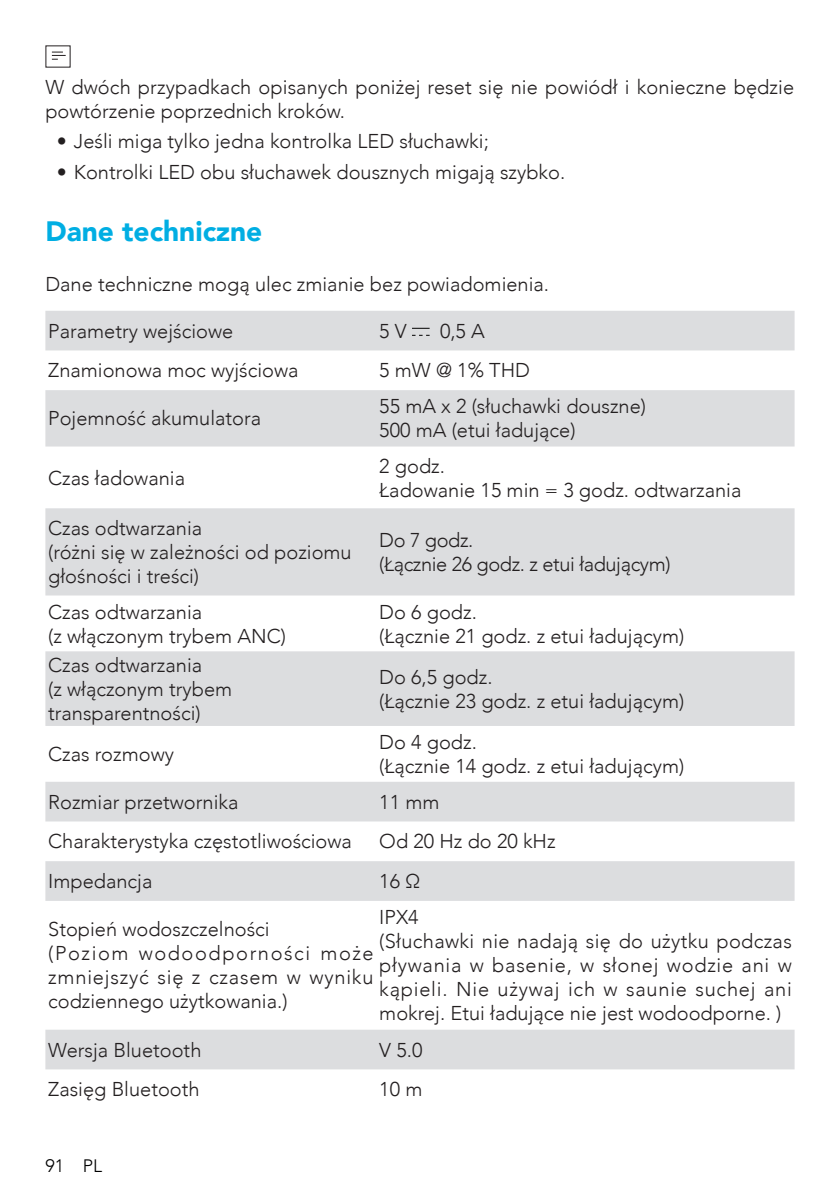
<style>
.page{position:relative;width:840px;height:1191px;background:#fff}
.page>*{position:absolute;margin:0;border:0;box-sizing:border-box;transform-origin:0 0}
.t1{font:900 28px "Avenir";color:#00aee3}
.t2{font:300 20px/24px "Avenir";color:#231f20}
.t3{font:300 20px/24px "Avenir";letter-spacing:.04em;color:#231f20}
.t4{font:300 20px/24px "Avenir";letter-spacing:-.02em;color:#231f20}
.t5{font:300 18px "Avenir";color:#000}
</style>
<div class="page">
<svg style="left:52px;top:52px;width:14px;height:8px"></svg>
<svg style="left:45px;top:390px;width:749px;height:431px;fill:#dcdddf"></svg>
<svg style="left:45px;top:861px;width:749px;height:208px"></svg>
<div style="left:45px;top:311px;width:749px;height:39px;background:#dcdddf"></div>
<p class="t2" style="left:45px;top:75px;width:750px">W dwóch przypadkach opisanych poniżej reset się nie powiódł i konieczne będzie powtórzenie poprzednich kroków.</p>
<p class="t2" style="left:57px;top:129px;width:433px">• Jeśli miga tylko jedna kontrolka LED słuchawki;</p>
<p class="t2" style="left:57px;top:160px;width:509px">• Kontrolki LED obu słuchawek dousznych migają szybko.</p>
<h1 class="t1" style="left:45px;top:208px;width:218px">Dane techniczne</h1>
<p class="t2" style="left:45px;top:272px;width:505px">Dane techniczne mogą ulec zmianie bez powiadomienia.</p>
<p class="t2" style="left:48px;top:319px;width:186px">Parametry wejściowe</p>
<p class="t2" style="left:379px;top:319px;width:29px">5 V</p>
<p class="t2" style="left:440px;top:319px;width:46px">0,5 A</p>
<p class="t2" style="left:48px;top:358px;width:252px">Znamionowa moc wyjściowa</p>
<p class="t2" style="left:379px;top:358px;width:152px">5 mW @ 1% THD</p>
<p class="t2" style="left:48px;top:406px;width:214px">Pojemność akumulatora</p>
<p class="t2" style="left:379px;top:394px;width:268px">55 mA x 2 (słuchawki douszne)<br>500 mA (etui ładujące)</p>
<p class="t2" style="left:48px;top:465px;width:138px">Czas ładowania</p>
<p class="t2" style="left:48px;top:516px;width:305px">Czas odtwarzania<br>(różni się w zależności od poziomu głośności i treści)</p>
<p class="t2" style="left:379px;top:453px;width:363px">2 godz.<br>Ładowanie 15 min = 3 godz. odtwarzania</p>
<p class="t4" style="left:379px;top:528px;width:293px">Do 7 godz.<br>(Łącznie 26 godz. z etui ładującym)</p>
<p class="t2" style="left:48px;top:599px;width:239px">Czas odtwarzania<br>(z włączonym trybem ANC)</p>
<p class="t2" style="left:379px;top:599px;width:306px">Do 6 godz.<br>(Łącznie 21 godz. z etui ładującym)</p>
<p class="t2" style="left:48px;top:653px;width:185px">Czas odtwarzania<br>(z włączonym trybem transparentności)</p>
<p class="t2" style="left:379px;top:665px;width:306px">Do 6,5 godz.<br>(Łącznie 23 godz. z etui ładującym)</p>
<p class="t2" style="left:48px;top:742px;width:127px">Czas rozmowy</p>
<p class="t2" style="left:379px;top:730px;width:306px">Do 4 godz.<br>(Łącznie 14 godz. z etui ładującym)</p>
<p class="t2" style="left:48px;top:790px;width:192px">Rozmiar przetwornika</p>
<p class="t2" style="left:379px;top:790px;width:62px">11 mm</p>
<p class="t2" style="left:48px;top:829px;width:305px">Charakterystyka częstotliwościowa</p>
<p class="t2" style="left:379px;top:829px;width:178px">Od 20 Hz do 20 kHz</p>
<p class="t2" style="left:48px;top:869px;width:106px">Impedancja</p>
<p class="t2" style="left:379px;top:869px;width:42px">16 Ω</p>
<p class="t3" style="left:48px;top:917px;width:327px">Stopień wodoszczelności<br>(Poziom wodoodporności może zmniejszyć się z czasem w wyniku codziennego użytkowania.)</p>
<p class="t2" style="left:379px;top:905px;width:414px">IPX4<br>(Słuchawki nie nadają się do użytku podczas pływania w basenie, w słonej wodzie ani w kąpieli. Nie używaj ich w saunie suchej ani mokrej. Etui ładujące nie jest wodoodporne. )</p>
<p class="t2" style="left:48px;top:1037px;width:155px">Wersja Bluetooth</p>
<p class="t2" style="left:379px;top:1037px;width:45px">V 5.0</p>
<p class="t2" style="left:48px;top:1077px;width:153px">Zasięg Bluetooth</p>
<p class="t2" style="left:379px;top:1077px;width:45px">10 m</p>
<p class="t5" style="left:45px;top:1155px;width:58px">91 PL</p>
</div>
